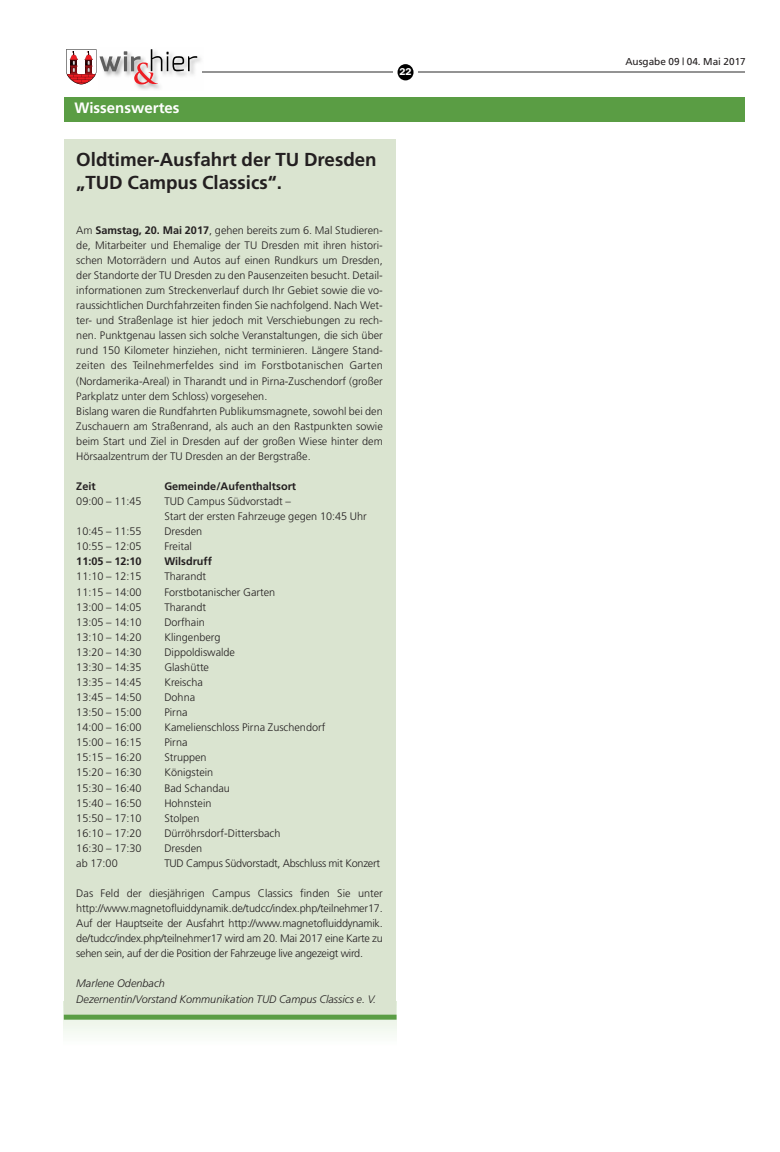
<style>
.page{position:relative;width:780px;height:1152px;background:#fff}
.page>*{position:absolute;margin:0;border:0;box-sizing:border-box;transform-origin:0 0}
.t1{font:700 18.75px/22.6px "Frutiger";color:#231f20}
.t2{font:700 15px "Frutiger";color:#fff}
.t3{font:300 10.88px/15.1px "Frutiger";color:#231f20}
.t4{font:italic 300 10.88px/15.1px "Frutiger";color:#231f20}
.t5{font:700 10.88px "Frutiger";color:#231f20}
.t6{font:300 10.88px "Frutiger";letter-spacing:-.02em;color:#231f20}
.t7{font:10px "Frutiger";color:#231f20}
.t8{font:600 10px "Franklin Gothic";color:#fff}
.s1{font-weight:700}
</style>
<div class="page">
<div style="left:64px;top:1001px;width:332px;height:44px;background:#f5faf2"></div>
<img style="left:136px;top:56px;width:68px;height:34px">
<svg style="left:66px;top:49px;width:131px;height:35px"></svg>
<hr style="left:202px;top:72px;width:191px;height:1px;background:#939393">
<div style="left:397px;top:64px;width:16px;height:16px;background:#000;border-radius:50%"></div>
<hr style="left:418px;top:72px;width:327px;height:1px;background:#939393">
<div style="left:64px;top:97px;width:680px;height:25px;background:#5a9d44"></div>
<div style="left:64px;top:139px;width:331px;height:878px;background:#dae4d0"></div>
<div style="left:64px;top:1014px;width:332px;height:5px;background:#5a9d44"></div>
<h2 class="t2" style="left:74px;top:102px;width:106px">Wissenswertes</h2>
<h1 class="t1" style="left:76px;top:149px;width:302px">Oldtimer-Ausfahrt der TU Dresden „TUD Campus Classics“.</h1>
<p class="t3" style="left:76px;top:223px;width:308px">Am <span class="s1">Samstag, 20. Mai 2017</span>, gehen bereits zum 6. Mal Studieren&shy;de, Mitarbeiter und Ehemalige der TU Dresden mit ihren histori&shy;schen Motorrädern und Autos auf einen Rundkurs um Dresden, der Standorte der TU Dresden zu den Pausenzeiten besucht. Detail&shy;informationen zum Streckenverlauf durch Ihr Gebiet sowie die vo&shy;raussichtlichen Durchfahrzeiten finden Sie nachfolgend. Nach Wet&shy;ter- und Straßenlage ist hier jedoch mit Verschiebungen zu rech&shy;nen. Punktgenau lassen sich solche Veranstaltungen, die sich über rund 150 Kilometer hinziehen, nicht terminieren. Längere Stand&shy;zeiten des Teilnehmerfeldes sind im Forstbotanischen Garten (Nordamerika-Areal) in Tharandt und in Pirna-Zuschendorf (großer Parkplatz unter dem Schloss) vorgesehen.<br>Bislang waren die Rundfahrten Publikumsmagnete, sowohl bei den Zuschauern am Straßenrand, als auch an den Rastpunkten sowie beim Start und Ziel in Dresden auf der großen Wiese hinter dem Hörsaalzentrum der TU Dresden an der Bergstraße.</p>
<p class="t5" style="left:76px;top:482px;width:21px">Zeit</p>
<p class="t5" style="left:164px;top:482px;width:133px">Gemeinde/Aufenthaltsort</p>
<p class="t3" style="left:76px;top:494px;width:67px">09:00 – 11:45</p>
<p class="t3" style="left:164px;top:494px;width:204px">TUD Campus Südvorstadt –<br>Start der ersten Fahrzeuge gegen 10:45 Uhr</p>
<p class="t3" style="left:76px;top:525px;width:67px">10:45 – 11:55</p>
<p class="t3" style="left:164px;top:525px;width:39px">Dresden</p>
<p class="t3" style="left:76px;top:540px;width:67px">10:55 – 12:05</p>
<p class="t3" style="left:164px;top:540px;width:29px">Freital</p>
<p class="t5" style="left:76px;top:557px;width:67px">11:05 – 12:10</p>
<p class="t5" style="left:164px;top:557px;width:49px">Wilsdruff</p>
<p class="t3" style="left:76px;top:570px;width:67px">11:10 – 12:15</p>
<p class="t3" style="left:164px;top:570px;width:43px">Tharandt</p>
<p class="t3" style="left:76px;top:585px;width:67px">11:15 – 14:00</p>
<p class="t3" style="left:164px;top:585px;width:112px">Forstbotanischer Garten</p>
<p class="t3" style="left:76px;top:600px;width:67px">13:00 – 14:05</p>
<p class="t3" style="left:164px;top:600px;width:43px">Tharandt</p>
<p class="t3" style="left:76px;top:615px;width:67px">13:05 – 14:10</p>
<p class="t3" style="left:164px;top:615px;width:42px">Dorfhain</p>
<p class="t3" style="left:76px;top:630px;width:67px">13:10 – 14:20</p>
<p class="t3" style="left:164px;top:630px;width:58px">Klingenberg</p>
<p class="t3" style="left:76px;top:645px;width:67px">13:20 – 14:30</p>
<p class="t3" style="left:164px;top:645px;width:72px">Dippoldiswalde</p>
<p class="t3" style="left:76px;top:660px;width:67px">13:30 – 14:35</p>
<p class="t3" style="left:164px;top:660px;width:46px">Glashütte</p>
<p class="t3" style="left:76px;top:675px;width:67px">13:35 – 14:45</p>
<p class="t3" style="left:164px;top:675px;width:40px">Kreischa</p>
<p class="t3" style="left:76px;top:690px;width:67px">13:45 – 14:50</p>
<p class="t3" style="left:164px;top:690px;width:32px">Dohna</p>
<p class="t3" style="left:76px;top:705px;width:67px">13:50 – 15:00</p>
<p class="t3" style="left:164px;top:705px;width:25px">Pirna</p>
<p class="t3" style="left:76px;top:720px;width:67px">14:00 – 16:00</p>
<p class="t3" style="left:164px;top:720px;width:162px">Kamelienschloss Pirna Zuschendorf</p>
<p class="t3" style="left:76px;top:736px;width:67px">15:00 – 16:15</p>
<p class="t3" style="left:164px;top:736px;width:25px">Pirna</p>
<p class="t3" style="left:76px;top:751px;width:67px">15:15 – 16:20</p>
<p class="t3" style="left:164px;top:751px;width:44px">Struppen</p>
<p class="t3" style="left:76px;top:766px;width:67px">15:20 – 16:30</p>
<p class="t3" style="left:164px;top:766px;width:50px">Königstein</p>
<p class="t3" style="left:76px;top:781px;width:67px">15:30 – 16:40</p>
<p class="t3" style="left:164px;top:781px;width:67px">Bad Schandau</p>
<p class="t3" style="left:76px;top:796px;width:67px">15:40 – 16:50</p>
<p class="t3" style="left:164px;top:796px;width:49px">Hohnstein</p>
<p class="t3" style="left:76px;top:811px;width:67px">15:50 – 17:10</p>
<p class="t3" style="left:164px;top:811px;width:37px">Stolpen</p>
<p class="t3" style="left:76px;top:826px;width:67px">16:10 – 17:20</p>
<p class="t3" style="left:164px;top:826px;width:118px">Dürröhrsdorf-Dittersbach</p>
<p class="t3" style="left:76px;top:841px;width:67px">16:30 – 17:30</p>
<p class="t3" style="left:164px;top:841px;width:39px">Dresden</p>
<p class="t3" style="left:76px;top:856px;width:43px">ab 17:00</p>
<p class="t6" style="left:164px;top:858px;width:217px">TUD Campus Südvorstadt, Abschluss mit Konzert</p>
<p class="t3" style="left:76px;top:886px;width:308px;text-align:justify">Das Feld der diesjährigen Campus Classics finden Sie unter http://www.magnetofluiddynamik.de/tudcc/index.php/teilnehmer17.<br>Auf der Hauptseite der Ausfahrt http://www.magnetofluiddynamik. de/tudcc/index.php/teilnehmer17 wird am 20. Mai 2017 eine Karte zu sehen sein, auf der die Position der Fahrzeuge live angezeigt wird.</p>
<p class="t4" style="left:76px;top:977px;width:301px">Marlene Odenbach<br>Dezernentin/Vorstand Kommunikation TUD Campus Classics e. V.</p>
<p class="t8" style="left:399px;top:68px;width:13px">22</p>
<p class="t7" style="left:625px;top:58px;width:122px">Ausgabe 09 | 04. Mai 2017</p>
</div>
